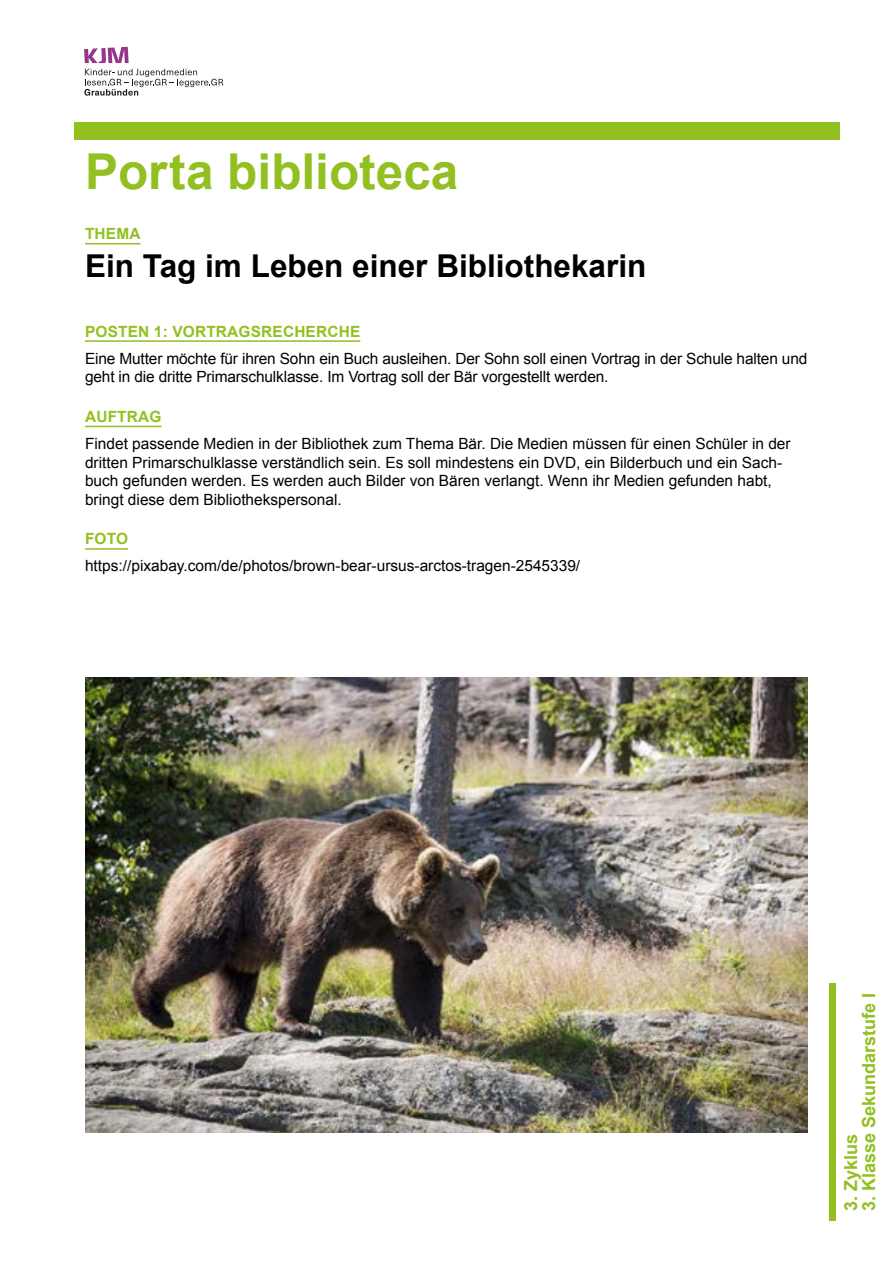
<style>
.page{position:relative;width:893px;height:1263px;background:#fff}
.page>*{position:absolute;margin:0;border:0;box-sizing:border-box;transform-origin:0 0}
.t1{font:700 49.5px "Arial";color:#92c020}
.t2{font:700 31.5px "Arial";color:#000}
.t3{font:700 18px "Arial";color:#92c020}
.t4{font:15.45px/18.6px "Arial";color:#000}
.t5{font:700 15.45px "Arial";letter-spacing:.01em;color:#92c020}
</style>
<div class="page">
<svg style="left:84px;top:69px;width:139px;height:27px"></svg>
<svg style="left:84px;top:47px;width:45px;height:16px"></svg>
<div style="left:74px;top:122px;width:766px;height:17px;background:#92c020"></div>
<hr style="left:85px;top:243px;width:56px;height:1px;background:#92c020">
<hr style="left:85px;top:340px;width:275px;height:2px;background:#92c020">
<hr style="left:85px;top:426px;width:76px;height:1px;background:#92c020">
<hr style="left:85px;top:548px;width:43px;height:2px;background:#92c020">
<div style="left:830px;top:983px;width:6px;height:238px;background:#92c020"></div>
<img style="left:85px;top:677px;width:723px;height:455px">
<h1 class="t1" style="left:85px;top:139px;width:375px">Porta biblioteca</h1>
<p class="t5" style="left:85px;top:224px;width:57px">THEMA</p>
<h2 class="t2" style="left:85px;top:245px;width:563px">Ein Tag im Leben einer Bibliothekarin</h2>
<p class="t5" style="left:85px;top:321px;width:277px">POSTEN 1: VORTRAGSRECHERCHE</p>
<p class="t4" style="left:85px;top:349px;width:724px">Eine Mutter möchte für ihren Sohn ein Buch ausleihen. Der Sohn soll einen Vortrag in der Schule halten und geht in die dritte Primarschulklasse. Im Vortrag soll der Bär vorgestellt werden.</p>
<p class="t5" style="left:85px;top:406px;width:78px">AUFTRAG</p>
<p class="t4" style="left:85px;top:434px;width:707px">Findet passende Medien in der Bibliothek zum Thema Bär. Die Medien müssen für einen Schüler in der dritten Primarschulklasse verständlich sein. Es soll mindestens ein DVD, ein Bilderbuch und ein Sach&shy;buch gefunden werden. Es werden auch Bilder von Bären verlangt. Wenn ihr Medien gefunden habt, bringt diese dem Bibliothekspersonal.</p>
<p class="t5" style="left:85px;top:529px;width:45px">FOTO</p>
<p class="t4" style="left:85px;top:557px;width:497px">https://pixabay.com/de/photos/brown-bear-ursus-arctos-tragen-2545339/</p>
<p class="t3" style="left:857px;top:1211px;width:220px;rotate:-90deg">3. Klasse Sekundarstufe I</p>
<p class="t3" style="left:839px;top:1211px;width:79px;rotate:-90deg">3. Zyklus</p>
</div>
